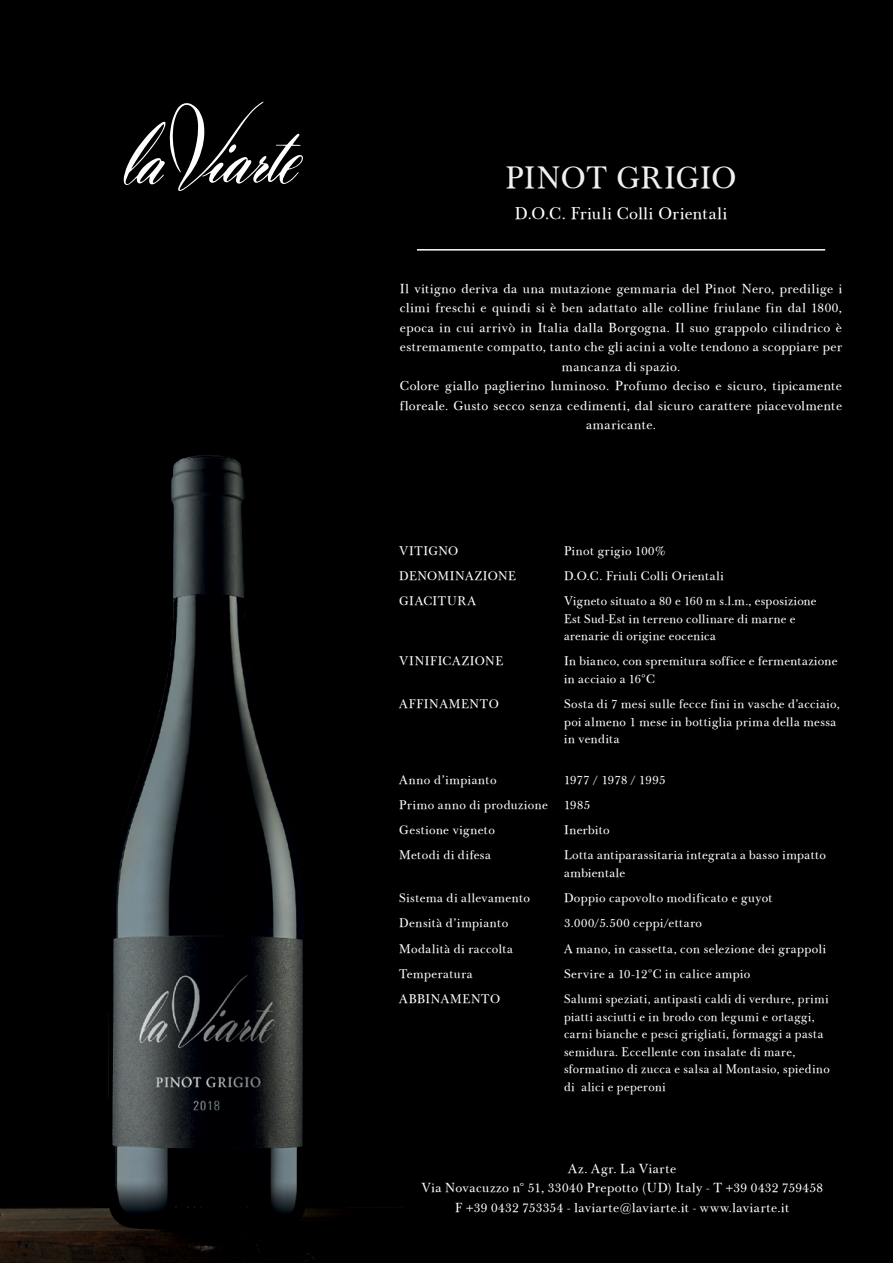
<style>
.page{position:relative;width:893px;height:1263px;background:#000}
.page>*{position:absolute;margin:0;border:0;box-sizing:border-box;transform-origin:0 0}
.t1{font:30px "Baskerville Classico";letter-spacing:.01em;color:#f1f1f2}
.t2{font:16.5px "Baskerville Classico";letter-spacing:.04em;color:#fff}
.t3{font:12.75px/19.5px "Baskerville Classico";letter-spacing:.04em;color:#fff;text-align:center}
.t4{font:12.15px/17.5px "Baskerville Classico";letter-spacing:.035em;color:#fff}
.t5{font:12.15px "Baskerville Classico";letter-spacing:.055em;color:#fff}
</style>
<div class="page">
<hr style="left:417px;top:249px;width:408px;height:2px;background:#fff">
<img style="left:0;top:455px;width:335px;height:808px">
<svg style="left:123px;top:102px;width:180px;height:89px"></svg>
<h1 class="t1" style="left:506px;top:159px;width:232px">PINOT GRIGIO</h1>
<h2 class="t2" style="left:515px;top:203px;width:214px">D.O.C. Friuli Colli Orientali</h2>
<p class="t3" style="left:400px;top:279px;width:444px">Il vitigno deriva da una mutazione gemmaria del Pinot Nero, predilige i climi freschi e quindi si è ben adattato alle colline friulane fin dal 1800, epoca in cui arrivò in Italia dalla Borgogna. Il suo grappolo cilindrico è estremamente compatto, tanto che gli acini a volte tendono a scoppiare per mancanza di spazio.<br>Colore giallo paglierino luminoso. Profumo deciso e sicuro, tipicamente floreale. Gusto secco senza cedimenti, dal sicuro carattere piacevolmente amaricante.</p>
<p class="t4" style="left:399px;top:542px;width:60px">VITIGNO</p>
<p class="t5" style="left:564px;top:543px;width:103px">Pinot grigio 100%</p>
<p class="t4" style="left:399px;top:567px;width:118px">DENOMINAZIONE</p>
<p class="t5" style="left:564px;top:568px;width:161px">D.O.C. Friuli Colli Orientali</p>
<p class="t5" style="left:399px;top:593px;width:78px">GIACITURA</p>
<p class="t4" style="left:564px;top:592px;width:254px">Vigneto situato a 80 e 160 m s.l.m., esposizione<br>Est Sud-Est in terreno collinare di marne e arenarie di origine eocenica</p>
<p class="t4" style="left:399px;top:652px;width:106px">VINIFICAZIONE</p>
<p class="t4" style="left:564px;top:652px;width:275px">In bianco, con spremitura soffice e fermentazione in acciaio a 16°C</p>
<p class="t4" style="left:399px;top:695px;width:101px">AFFINAMENTO</p>
<p class="t4" style="left:564px;top:695px;width:277px">Sosta di 7 mesi sulle fecce fini in vasche d’acciaio, poi almeno 1 mese in bottiglia prima della messa in vendita</p>
<p class="t4" style="left:399px;top:771px;width:99px">Anno d’impianto</p>
<p class="t4" style="left:564px;top:771px;width:103px">1977 / 1978 / 1995</p>
<p class="t4" style="left:399px;top:796px;width:150px">Primo anno di produzione</p>
<p class="t4" style="left:564px;top:796px;width:28px">1985</p>
<p class="t4" style="left:399px;top:821px;width:97px">Gestione vigneto</p>
<p class="t4" style="left:564px;top:821px;width:47px">Inerbito</p>
<p class="t4" style="left:399px;top:846px;width:93px">Metodi di difesa</p>
<p class="t4" style="left:564px;top:846px;width:264px">Lotta antiparassitaria integrata a basso impatto ambientale</p>
<p class="t4" style="left:399px;top:889px;width:132px">Sistema di allevamento</p>
<p class="t4" style="left:564px;top:889px;width:210px">Doppio capovolto modificato e guyot</p>
<p class="t4" style="left:399px;top:914px;width:111px">Densità d’impianto</p>
<p class="t4" style="left:564px;top:914px;width:140px">3.000/5.500 ceppi/ettaro</p>
<p class="t4" style="left:399px;top:940px;width:115px">Modalità di raccolta</p>
<p class="t4" style="left:564px;top:940px;width:264px">A mano, in cassetta, con selezione dei grappoli</p>
<p class="t4" style="left:399px;top:965px;width:75px">Temperatura</p>
<p class="t4" style="left:564px;top:965px;width:188px">Servire a 10-12°C in calice ampio</p>
<p class="t4" style="left:399px;top:990px;width:102px">ABBINAMENTO</p>
<p class="t4" style="left:564px;top:990px;width:267px">Salumi speziati, antipasti caldi di verdure, primi piatti asciutti e in brodo con legumi e ortaggi, carni bianche e pesci grigliati, formaggi a pasta semidura. Eccellente con insalate di mare, sformatino di zucca e salsa al Montasio, spiedino di alici e peperoni</p>
<p class="t3" style="left:421px;top:1159px;width:403px">Az. Agr. La Viarte<br>Via Novacuzzo n° 51, 33040 Prepotto (UD) Italy - T +39 0432 759458<br>F +39 0432 753354 - laviarte@laviarte.it - www.laviarte.it</p>
</div>
